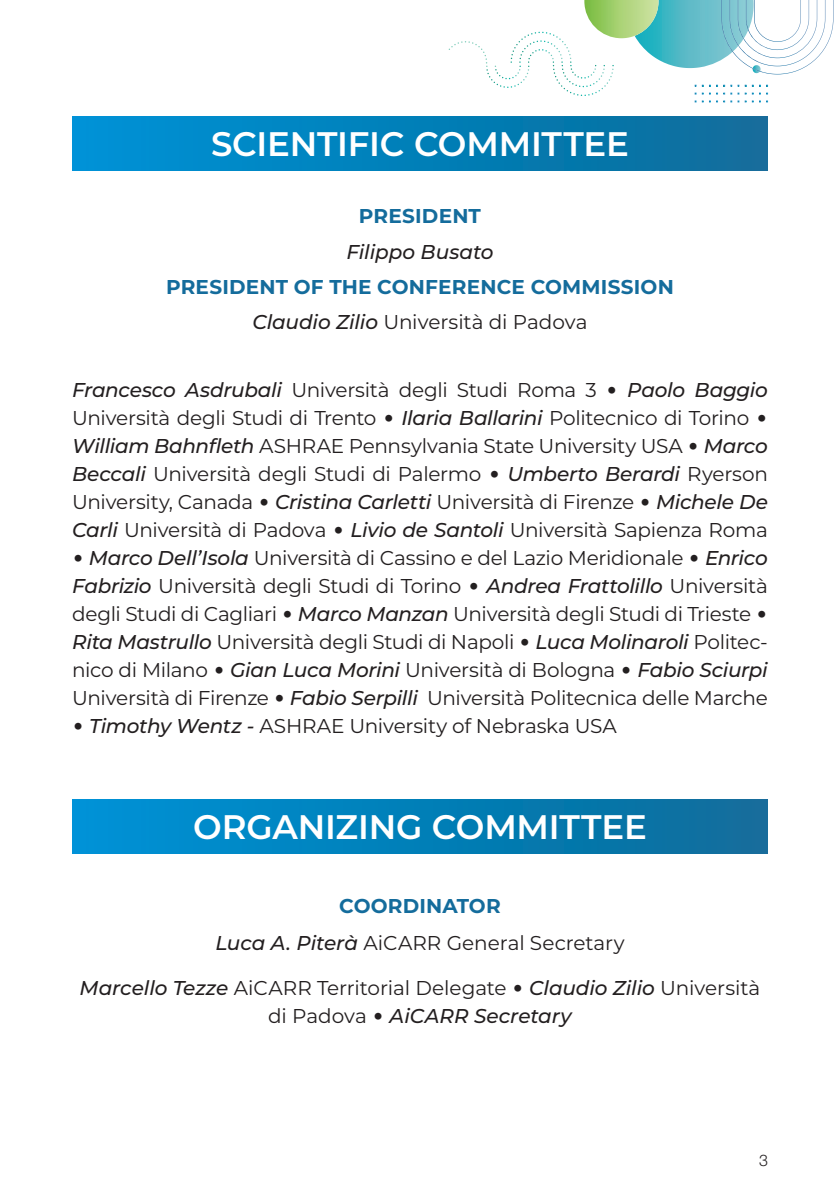
<style>
.page{position:relative;width:840px;height:1191px;background:#fff}
.page>*{position:absolute;margin:0;border:0;box-sizing:border-box;transform-origin:0 0}
.t1{font:600 34px "Montserrat";letter-spacing:-.005em;color:#fff}
.t2{font:20px/28px "Montserrat";letter-spacing:-.01em;color:#231f20;text-align:center}
.t3{font:700 20px/35.4px "Montserrat";letter-spacing:.01em;color:#146c9c;text-align:center}
.t4{font:italic 500 20px "Montserrat";letter-spacing:-.005em;color:#231f20}
.t5{font:300 16px "Helvetica Neue LT Std";color:#231f20}
.s1{font-weight:500;font-style:italic;color:#231f20}
.s2{font-weight:400;color:#231f20}
.s3{font-weight:500;font-style:italic}
.s4{font-family:"Optima"}
.s5{font-weight:700;color:#146c9c}
</style>
<div class="page">
<div style="left:72px;top:799px;width:695px;height:54px;background:linear-gradient(to right,#0092d6,#0d6c9a)"></div>
<div style="left:72px;top:116px;width:695px;height:54px;background:linear-gradient(to right,#0092d6,#0d6c9a)"></div>
<svg style="left:448px;top:0;width:385px;height:102px"></svg>
<h1 class="t1" style="left:211px;top:120px;width:419px">SCIENTIFIC COMMITTEE</h1>
<p class="t3" style="left:359px;top:197px;width:123px">PRESIDENT</p>
<p class="t4" style="left:346px;top:237px;width:149px">Filippo Busato</p>
<p class="t3" style="left:166px;top:268px;width:509px">PRESIDENT OF THE CONFERENCE COMMISSION<br><span class="s1">Claudio Zilio</span> <span class="s2">Università di Padova</span></p>
<p class="t2" style="left:72px;top:375px;width:697px;text-align:justify"><span class="s3">Francesco Asdrubali</span> Università degli Studi Roma 3 <span class="s4">•</span> <span class="s3">Paolo Baggio </span>Università degli Studi di Trento <span class="s4">•</span> <span class="s3">Ilaria Ballarini</span> Politecnico di Torino <span class="s4">• </span><span class="s3">William Bahnfleth</span> ASHRAE Pennsylvania State University USA <span class="s4">•</span> <span class="s3">Marco Beccali</span> Università degli Studi di Palermo <span class="s4">•</span> <span class="s3">Umberto Berardi</span> Ryerson University, Canada <span class="s4">•</span> <span class="s3">Cristina Carletti</span> Università di Firenze <span class="s4">•</span> <span class="s3">Michele De Carli</span> Università di Padova <span class="s4">•</span> <span class="s3">Livio de Santoli</span> Università Sapienza Roma</p>
<p class="t2" style="left:72px;top:543px;width:697px;text-align:justify"><span class="s4">•</span> <span class="s3">Marco Dell’Isola</span> Università di Cassino e del Lazio Meridionale <span class="s4">•</span> <span class="s3">Enrico Fabrizio</span> Università degli Studi di Torino <span class="s4">•</span> <span class="s3">Andrea Frattolillo</span> Università degli Studi di Cagliari <span class="s4">•</span> <span class="s3">Marco Manzan</span> Università degli Studi di Trieste <span class="s4">• </span><span class="s3">Rita Mastrullo</span> Università degli Studi di Napoli <span class="s4">•</span> <span class="s3">Luca Molinaroli</span> Politec&shy;nico di Milano <span class="s4">•</span> <span class="s3">Gian Luca Morini</span> Università di Bologna <span class="s4">•</span> <span class="s3">Fabio Sciurpi </span>Università di Firenze <span class="s4">•</span> <span class="s3">Fabio Serpilli</span> Università Politecnica delle Marche</p>
<p class="t2" style="left:72px;top:711px;width:546px"><span class="s4">•</span> <span class="s3">Timothy Wentz -</span> ASHRAE University of Nebraska USA</p>
<h1 class="t1" style="left:193px;top:803px;width:455px">ORGANIZING COMMITTEE</h1>
<p class="t2" style="left:215px;top:886px;width:410px;line-height:37.4px"><span class="s5">COORDINATOR<br></span><span class="s3">Luca A. Piterà</span> AiCARR General Secretary</p>
<p class="t2" style="left:80px;top:973px;width:681px"><span class="s3">Marcello Tezze</span> AiCARR Territorial Delegate <span class="s4">•</span> <span class="s3">Claudio Zilio</span> Università di Padova <span class="s4">•</span> <span class="s3">AiCARR Secretary</span></p>
<p class="t5" style="left:758px;top:1150px;width:10px">3</p>
</div>
